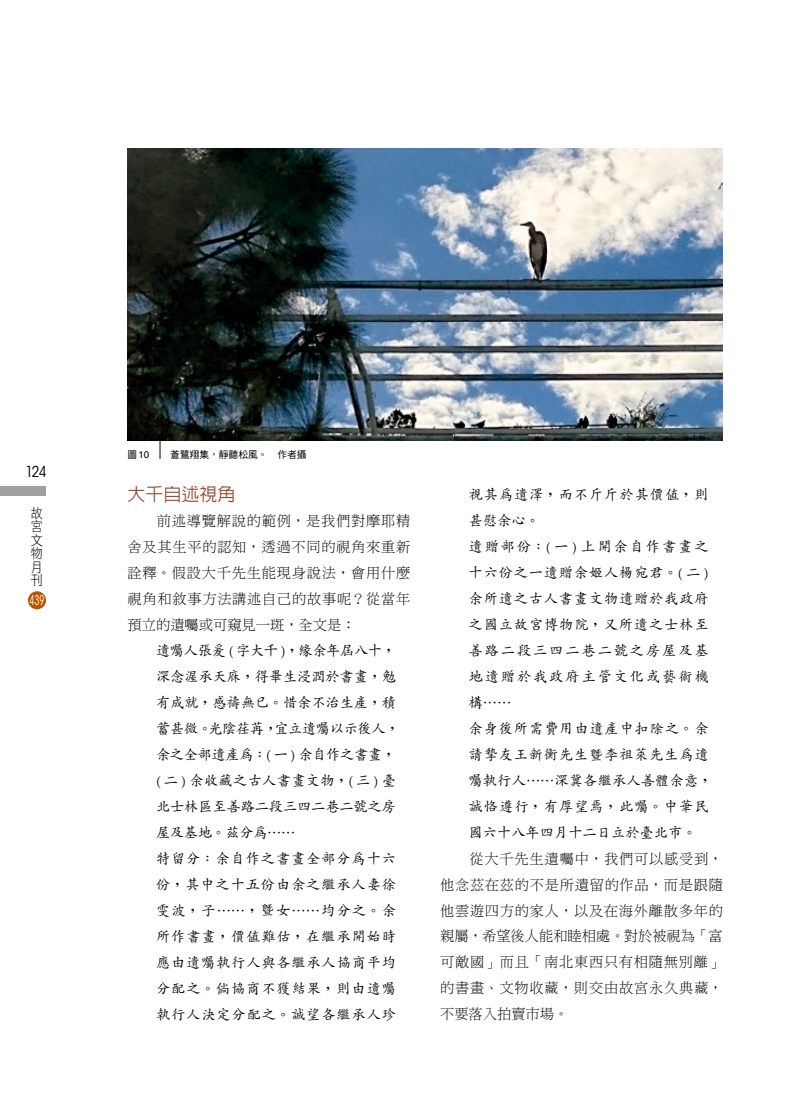
<style>
.page{position:relative;width:808px;height:1106px;background:#fff}
.page>*{position:absolute;margin:0;border:0;box-sizing:border-box;transform-origin:0 0}
.t1{font:500 18px "AR Hei B5";color:#954025}
.t2{font:condensed 15px "ITC Avant Garde Std";color:#000}
.t3{font:500 14.25px/26px "AR Kai B5";letter-spacing:.02em;color:#000}
.t4{font:14.25px/26px "DF Ming Std W3";letter-spacing:.05em;color:#000;text-align:justify}
.t5{font:500 14.25px/26px "AR Kai B5";letter-spacing:.055em;color:#000}
.t6{font:13.5px/13.5px "DF Hei Std W3";color:#000;scale:.9 1}
.t7{font:condensed 13.5px "ITC Avant Garde Std";color:#fff;scale:.7 1}
.t8{font:9.75px "DF Hei Std W5";color:#000}
.t9{font:9.75px "Helvetica";color:#000}
.s1{font-family:"DF Hei Std W5"}
.s2{font-family:"Adobe Garamond Pro";font-weight:400}
.s3{font-family:"ST Kaiti";font-weight:400}
</style>
<div class="page">
<hr style="left:160px;top:362px;width:1px;height:97px;background:#000">
<img style="left:128px;top:149px;width:595px;height:291px">
<div style="left:28px;top:591px;width:18px;height:18px;background:#bb5400;border-radius:50%"></div>
<div style="left:0;top:487px;width:46px;height:9px;background:#9fa0a0"></div>
<p class="t2" style="left:26px;top:463px;width:23px">124</p>
<p class="t6" style="left:31px;top:506px;width:15px">故宮文物月刊</p>
<p class="t7" style="left:30px;top:592px;width:23px">439</p>
<p class="t9" style="left:128px;top:448px;width:23px"><span class="s1">圖</span>10</p>
<p class="t8" style="left:170px;top:449px;width:138px">蒼鷺翔集，靜聽松風。　作者攝</p>
<p class="t1" style="left:128px;top:485px;width:109px">大千自述視角</p>
<p class="t4" style="left:128px;top:508px;width:284px">　　前述導覽解說的範例，是我們對摩耶精舍及其生平的認知，透過不同的視角來重新詮釋。假設大千先生能現身說法，會用什麼視角和敘事方法講述自己的故事呢？從當年預立的遺囑或可窺見一斑，全文是：</p>
<p class="t3" style="left:156px;top:638px;width:245px">遺囑人張爰 <span class="s2">(</span> 字大千 <span class="s2">)</span>，緣余年屆八十，深念渥承天庥，得畢生浸潤於書畫，勉有成就，感禱無已。惜余不治生產，積蓄甚微。光陰荏苒，宜立遺囑以示後人，余之全部遺產為：<span class="s2">(</span> 一 <span class="s2">)</span> 余自作之書畫，<span class="s2">(</span> 二 <span class="s2">)</span> 余收藏之古人書畫文物，<span class="s2">(</span> 三 <span class="s2">)</span> 臺北士林區至善路二段三四二巷二號之房屋及基地。茲分為⋯⋯<br>特留分：余自作之書畫全部分為十六份，其中之十五份由余之繼承人妻徐雯波，子⋯⋯，<span class="s3">曁</span>女⋯⋯均分之。余所作書畫，價值難估，在繼承開始時應由遺囑執行人與各繼承人協商平均分配之。倘協商不獲結果，則由遺囑執行人決定分配之。誠望各繼承人珍</p>
<p class="t5" style="left:469px;top:482px;width:245px">視其為遺澤，而不斤斤於其價值，則甚慰余心。<br>遺贈部份：<span class="s2">(</span> 一 <span class="s2">)</span> 上開余自作書畫之十六份之一遺贈余姬人楊宛君。<span class="s2">(</span> 二 <span class="s2">)</span>余所遺之古人書畫文物遺贈於我政府之國立故宮博物院，又所遺之士林至善路二段三四二巷二號之房屋及基地遺贈於我政府主管文化或藝術機構⋯⋯<br>余身後所需費用由遺產中扣除之。余請摯友王新衡先生<span class="s3">曁</span>李祖萊先生為遺囑執行人⋯⋯深冀各繼承人善體余意，誠恪遵行，有厚望焉，此囑。中華民國六十八年四月十二日立於臺北市。</p>
<p class="t4" style="left:440px;top:845px;width:284px">　　從大千先生遺囑中，我們可以感受到，他念茲在茲的不是所遺留的作品，而是跟隨他雲遊四方的家人，以及在海外離散多年的親屬，希望後人能和睦相處。對於被視為「富可敵國」而且「南北東西只有相隨無別離」的書畫、文物收藏，則交由故宮永久典藏，不要落入拍賣市場。</p>
</div>
